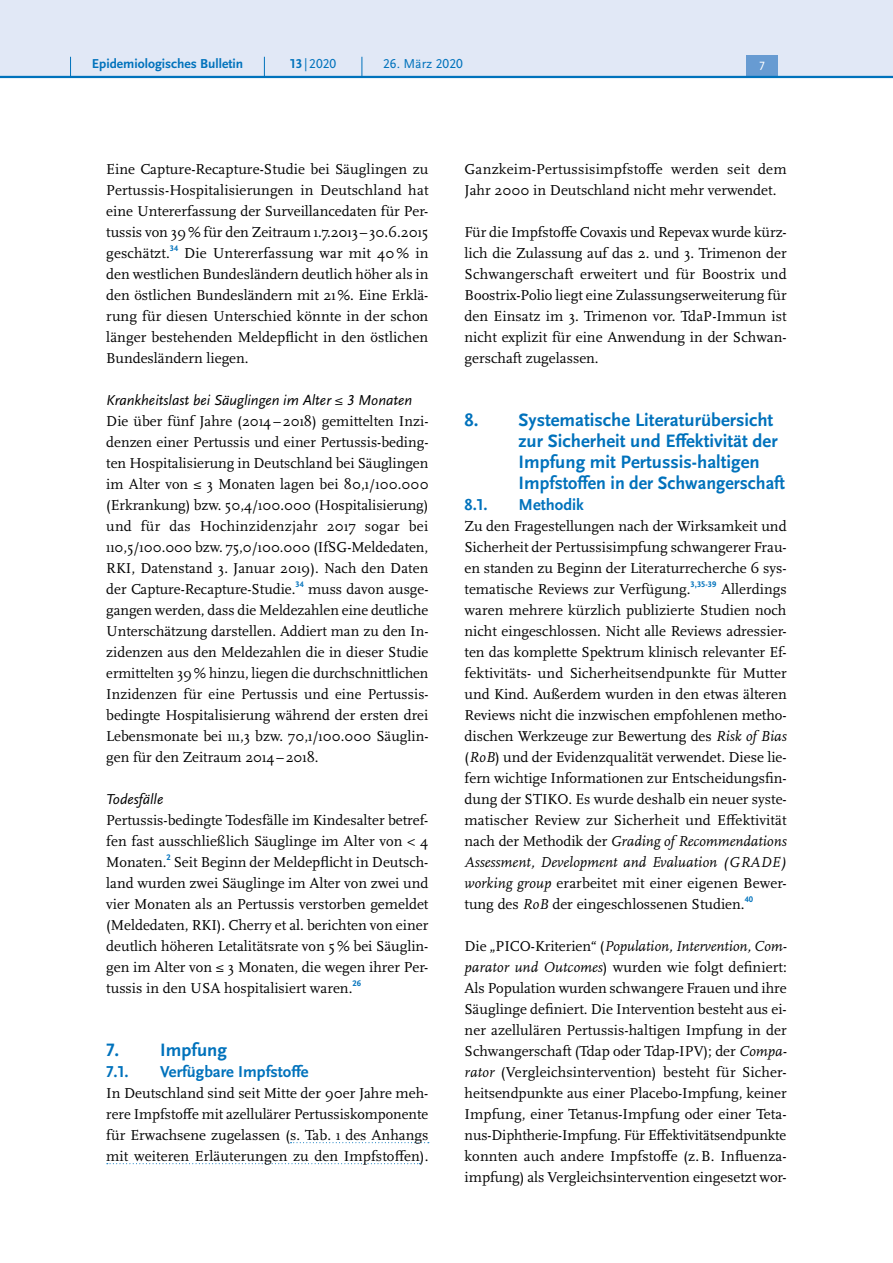
<style>
.page{position:relative;width:893px;height:1263px;background:#fff}
.page>*{position:absolute;margin:0;border:0;box-sizing:border-box;transform-origin:0 0}
.t1{font:700 18.75px/21px "Scala Sans Pro";color:#0072bc}
.t2{font:700 16.5px "Scala Sans Pro";color:#0072bc}
.P_-_Fließtext{font:15px/21px "Scala Pro";color:#000;text-align:justify}
.t3{font:italic 15px "Scala Sans Pro";color:#000}
.t4{font:700 13.5px "Scala Sans Pro";color:#0072bc}
.t5{font:13.5px "Scala Sans Pro";color:#0072bc}
.t6{font:12.45px "Scala Sans Pro";color:#fff}
.s1{font-weight:700}
.s2{font-style:italic}
</style>
<div class="page">
<svg style="left:291px;top:1142px;width:138px;height:1px"></svg>
<svg style="left:107px;top:1163px;width:313px;height:1px"></svg>
<div style="left:0;top:0;width:893px;height:77px;background:#e1e8f6"></div>
<div style="left:746px;top:55px;width:32px;height:21px;background:#679bd2"></div>
<hr style="left:0;top:76px;width:893px;height:2px;background:#0072bc">
<svg style="left:70px;top:57px;width:1px;height:19px"></svg>
<svg style="left:264px;top:57px;width:1px;height:19px"></svg>
<svg style="left:362px;top:57px;width:1px;height:19px"></svg>
<p class="t4" style="left:92px;top:55px;width:153px">Epidemiologisches Bulletin</p>
<p class="t5" style="left:290px;top:55px;width:47px"><span class="s1">13</span>|2020</p>
<p class="t5" style="left:383px;top:55px;width:81px">26. März 2020</p>
<p class="t6" style="left:759px;top:59px;width:7px">7</p>
<p class="P_-_Fließtext" style="left:106px;top:158px;width:324px">Eine Capture-Recapture-Studie bei Säuglingen zu Pertussis-Hospitalisierungen in Deutschland hat eine Untererfassung der Surveillancedaten für Per&shy;tussis von 39% für den Zeitraum 1.7.2013–30.6.2015 geschätzt.<sup>34</sup> Die Untererfassung war mit 40 % in den westlichen Bundesländern deutlich höher als in den östlichen Bundesländern mit 21%. Eine Erklä&shy;rung für diesen Unterschied könnte in der schon länger bestehenden Meldepflicht in den östlichen Bundesländern liegen.</p>
<h5 class="t3" style="left:106px;top:391px;width:307px">Krankheitslast bei Säuglingen im Alter ≤ 3 Monaten</h5>
<p class="P_-_Fließtext" style="left:106px;top:410px;width:324px">Die über fünf Jahre (2014– 2018) gemittelten Inzi&shy;denzen einer Pertussis und einer Pertussis-beding&shy;ten Hospitalisierung in Deutschland bei Säuglingen im Alter von ≤ 3 Monaten lagen bei 80,1/100.000 (Erkrankung) bzw. 50,4/100.000 (Hospitalisierung) und für das Hochinzidenzjahr 2017 sogar bei 110,5/100.000 bzw. 75,0/100.000 (IfSG-Meldedaten, RKI, Datenstand 3. Januar 2019). Nach den Daten der Capture-Recapture-Studie.<sup>34</sup> muss davon ausge&shy;gangen werden, dass die Meldezahlen eine deutliche Unterschätzung darstellen. Addiert man zu den In&shy;zidenzen aus den Meldezahlen die in dieser Studie ermittelten 39% hinzu, liegen die durchschnittlichen Inzidenzen für eine Pertussis und eine Pertussis&shy;bedingte Hospitalisierung während der ersten drei Lebensmonate bei 111,3 bzw. 70,1/100.000 Säuglin&shy;gen für den Zeitraum 2014–2018.</p>
<h5 class="t3" style="left:106px;top:790px;width:59px">Todesfälle</h5>
<p class="P_-_Fließtext" style="left:106px;top:809px;width:324px">Pertussis-bedingte Todesfälle im Kindesalter betref&shy;fen fast ausschließlich Säuglinge im Alter von &lt; 4<br>Monaten.<sup>2</sup> Seit Beginn der Meldepflicht in Deutsch&shy;land wurden zwei Säuglinge im Alter von zwei und vier Monaten als an Pertussis verstorben gemeldet (Meldedaten, RKI). Cherry et al. berichten von einer deutlich höheren Letalitätsrate von 5% bei Säuglin&shy;gen im Alter von ≤ 3 Monaten, die wegen ihrer Per&shy;tussis in den USA hospitalisiert waren.<sup>26</sup></p>
<h3 class="t1" style="left:106px;top:1039px;width:122px">7. Impfung</h3>
<h4 class="t2" style="left:106px;top:1061px;width:24px">7.1.</h4>
<h4 class="t2" style="left:160px;top:1061px;width:150px">Verfügbare Impfstoffe</h4>
<p class="P_-_Fließtext" style="left:106px;top:1082px;width:324px">In Deutschland sind seit Mitte der 90er Jahre meh&shy;rere Impfstoffe mit azellulärer Pertussiskomponente für Erwachsene zugelassen (s. Tab. 1 des Anhangs mit weiteren Erläuterungen zu den Impfstoffen).</p>
<p class="P_-_Fließtext" style="left:465px;top:158px;width:324px">Ganzkeim-Pertussisimpfstoffe werden seit dem<br>Jahr 2000 in Deutschland nicht mehr verwendet.</p>
<p class="P_-_Fließtext" style="left:465px;top:221px;width:324px">Für die Impfstoffe Covaxis und Repevax wurde kürz&shy;lich die Zulassung auf das 2. und 3. Trimenon der Schwangerschaft erweitert und für Boostrix und Boostrix-Polio liegt eine Zulassungserweiterung für den Einsatz im 3. Trimenon vor. TdaP-Immun ist nicht explizit für eine Anwendung in der Schwan&shy;gerschaft zugelassen.</p>
<h3 class="t1" style="left:519px;top:409px;width:268px;text-indent:-54px">8. Systematische Literaturübersicht zur Sicherheit und Effektivität der Impfung mit Pertussis-haltigen Impfstoffen in der Schwangerschaft</h3>
<h4 class="t2" style="left:465px;top:494px;width:25px">8.1.</h4>
<h4 class="t2" style="left:519px;top:494px;width:67px">Methodik</h4>
<p class="P_-_Fließtext" style="left:465px;top:515px;width:324px">Zu den Fragestellungen nach der Wirksamkeit und Sicherheit der Pertussisimpfung schwangerer Frau&shy;en standen zu Beginn der Literaturrecherche 6 sys&shy;tematische Reviews zur Verfügung.<sup>3,35-39</sup> Allerdings waren mehrere kürzlich publizierte Studien noch nicht eingeschlossen. Nicht alle Reviews adressier&shy;ten das komplette Spektrum klinisch relevanter Ef&shy;fektivitäts- und Sicherheitsendpunkte für Mutter und Kind. Außerdem wurden in den etwas älteren Reviews nicht die inzwischen empfohlenen metho&shy;dischen Werkzeuge zur Bewertung des <span class="s2">Risk of Bias </span>(<span class="s2">RoB</span>) und der Evidenzqualität verwendet. Diese lie&shy;fern wichtige Informationen zur Entscheidungsfin&shy;dung der STIKO. Es wurde deshalb ein neuer syste&shy;matischer Review zur Sicherheit und Effektivität nach der Methodik der <span class="s2">Grading of Recommendations Assessment, Development and Evaluation (GRADE) working group</span> erarbeitet mit einer eigenen Bewer&shy;tung des <span class="s2">RoB</span> der eingeschlossenen Studien.<sup>40</sup></p>
<p class="P_-_Fließtext" style="left:465px;top:935px;width:324px">Die „PICO-Kriterien“ (<span class="s2">Population, Intervention, Com&shy;parator und Outcomes</span>) wurden wie folgt definiert:<br>Als Population wurden schwangere Frauen und ihre Säuglinge definiert. Die Intervention besteht aus ei&shy;ner azellulären Pertussis-haltigen Impfung in der Schwangerschaft (Tdap oder Tdap-IPV); der <span class="s2">Compa&shy;rator</span> (Vergleichsintervention) besteht für Sicher&shy;heitsendpunkte aus einer Placebo-Impfung, keiner Impfung, einer Tetanus-Impfung oder einer Teta&shy;nus-Diphtherie-Impfung. Für Effektivitätsendpunkte konnten auch andere Impfstoffe (z.B. Influenza&shy;impfung) als Vergleichsintervention eingesetzt wor-</p>
</div>
